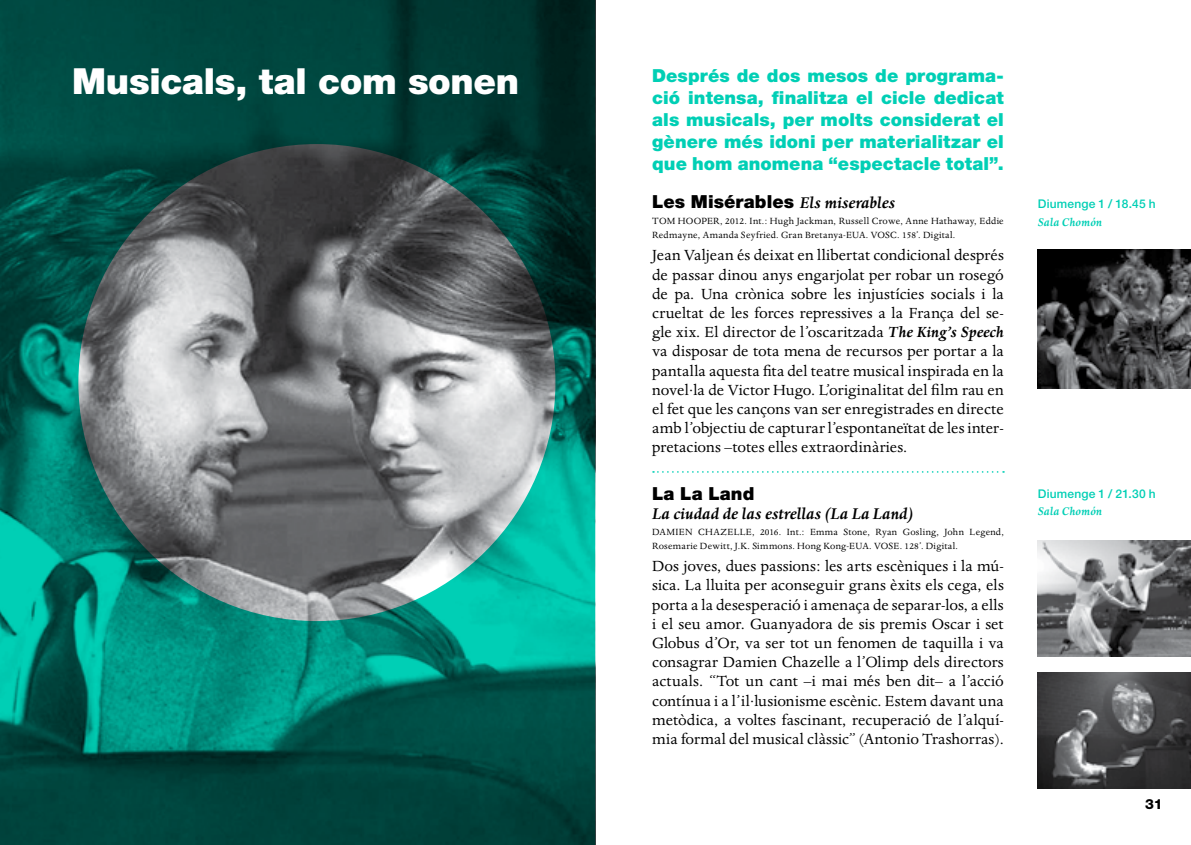
<style>
.page{position:relative;width:1191px;height:845px;background:#fff}
.page>*{position:absolute;margin:0;border:0;box-sizing:border-box;transform-origin:0 0}
.t1{font:900 36px "Helvetica Neue LT";letter-spacing:-.01em;color:#fff}
.t2{font:900 18px/22px "Helvetica Neue LT";letter-spacing:.005em;color:#00cfb5;text-align:justify}
.t3{font:900 18px "Helvetica Neue LT";letter-spacing:.005em;color:#000}
.t4{font:italic 700 18px "Dante";letter-spacing:.005em;color:#000}
.t5{font:17px/19.2px "Dante";letter-spacing:.005em;color:#000;text-align:justify}
.t6{font:800 14px "Helvetica Neue LT";color:#000}
.t7{font:italic 700 12.8px "Dante";letter-spacing:.01em;color:#00cfb5}
.t8{font:500 12px "Helvetica Neue LT";letter-spacing:.015em;color:#00cfb5}
.t9{font:10.4px/13.6px "Dante";letter-spacing:.025em;color:#000}
.s1{font-family:"Dante";font-weight:700;font-style:italic}
.s2{font-weight:700;font-style:italic}
</style>
<div class="page">
<svg style="left:653px;top:471px;width:351px;height:2px"></svg>
<img style="left:1037px;top:249px;width:154px;height:139px">
<img style="left:1037px;top:540px;width:154px;height:116px">
<img style="left:1037px;top:673px;width:154px;height:116px">
<svg style="left:0;top:0;width:595px;height:845px;background:#2e6b65"></svg>
<h1 class="t1" style="left:72px;top:60px;width:448px">Musicals, tal com sonen</h1>
<p class="t2" style="left:652px;top:64px;width:353px">Després de dos mesos de programa&shy;ció intensa, finalitza el cicle dedicat als musicals, per molts considerat el gènere més idoni per materialitzar el que hom anomena “espectacle total”.</p>
<p class="t3" style="left:652px;top:191px;width:244px">Les Misérables <span class="s1">Els miserables</span></p>
<p class="t9" style="left:652px;top:215px;width:353px">TOM HOOPER, 2012. Int.: Hugh Jackman, Russell Crowe, Anne Hathaway, Eddie<br>Redmayne, Amanda Seyfried. Gran Bretanya-EUA. VOSC. 158’. Digital.</p>
<p class="t5" style="left:652px;top:246px;width:353px">Jean Valjean és deixat en llibertat condicional després de passar dinou anys engarjolat per robar un rosegó de pa. Una crònica sobre les injustícies socials i la crueltat de les forces repressives a la França del se&shy;gle xix. El director de l’oscaritzada <span class="s2">The King’s Speech </span>va disposar de tota mena de recursos per portar a la pantalla aquesta fita del teatre musical inspirada en la novel·la de Victor Hugo. L’originalitat del film rau en el fet que les cançons van ser enregistrades en directe amb l’objectiu de capturar l’espontaneïtat de les inter&shy;pretacions –totes elles extraordinàries.</p>
<p class="t3" style="left:652px;top:483px;width:104px">La La Land</p>
<p class="t4" style="left:652px;top:504px;width:263px">La ciudad de las estrellas (La La Land)</p>
<p class="t9" style="left:652px;top:525px;width:353px">DAMIEN CHAZELLE, 2016. Int.: Emma Stone, Ryan Gosling, John Legend,<br>Rosemarie Dewitt, J.K. Simmons. Hong Kong-EUA. VOSE. 128’. Digital.</p>
<p class="t5" style="left:652px;top:557px;width:353px">Dos joves, dues passions: les arts escèniques i la mú&shy;sica. La lluita per aconseguir grans èxits els cega, els porta a la desesperació i amenaça de separar-los, a ells i el seu amor. Guanyadora de sis premis Oscar i set Globus d’Or, va ser tot un fenomen de taquilla i va consagrar Damien Chazelle a l’Olimp dels directors actuals. “Tot un cant –i mai més ben dit– a l’acció contínua i a l’il·lusionisme escènic. Estem davant una metòdica, a voltes fascinant, recuperació de l’alquí&shy;mia formal del musical clàssic” (Antonio Trashorras).</p>
<p class="t8" style="left:1037px;top:197px;width:119px">Diumenge 1 / 18.45 h</p>
<p class="t7" style="left:1037px;top:215px;width:66px">Sala Chomón</p>
<p class="t8" style="left:1037px;top:486px;width:119px">Diumenge 1 / 21.30 h</p>
<p class="t7" style="left:1037px;top:504px;width:66px">Sala Chomón</p>
<p class="t6" style="left:1145px;top:795px;width:19px">31</p>
</div>
